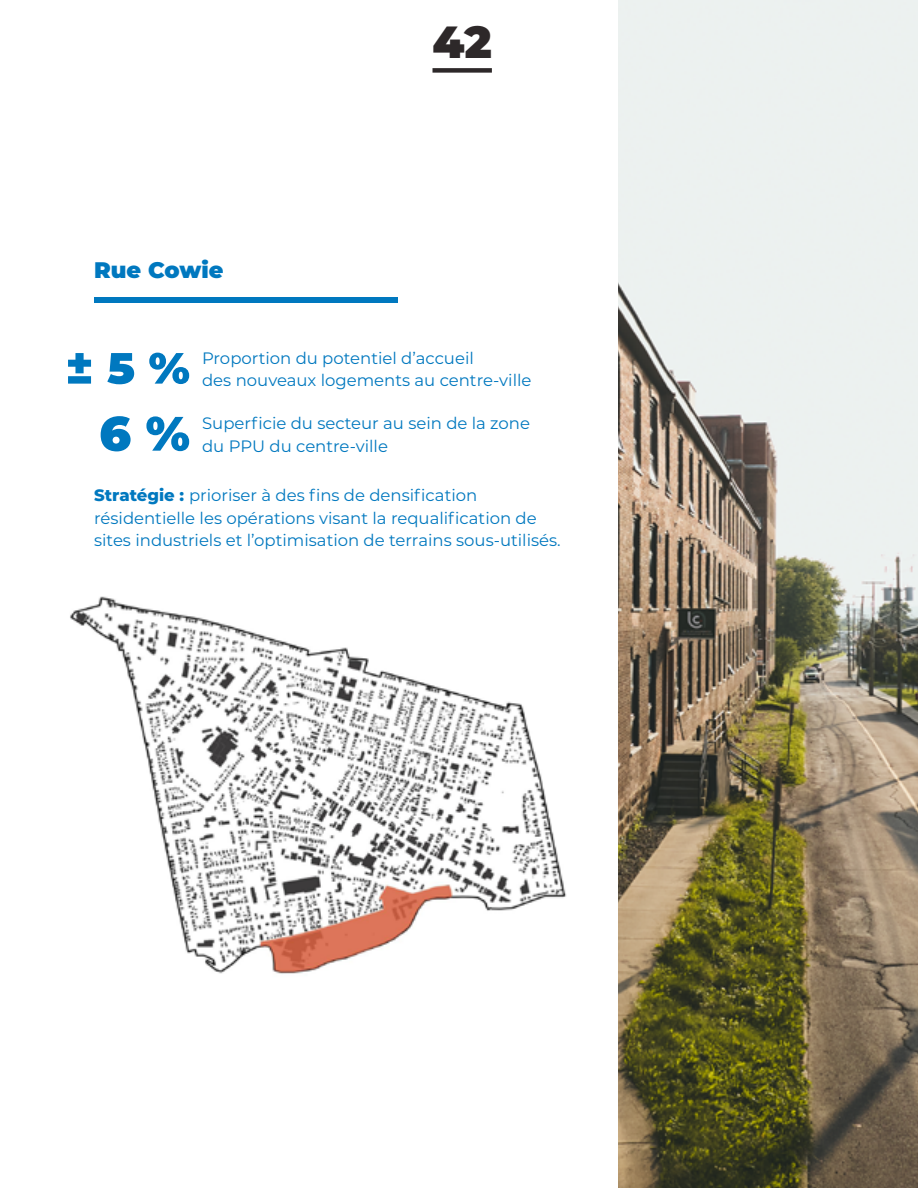
<style>
.page{position:relative;width:918px;height:1188px;background:#fff}
.page>*{position:absolute;margin:0;border:0;box-sizing:border-box;transform-origin:0 0}
.t1{font:900 45px "Montserrat";color:#2d2829}
.t2{font:900 22.5px "Montserrat";color:#0078bf}
.t3{font:16.5px/22.5px "Montserrat";color:#0078bf}
.s1{font-weight:800}
</style>
<div class="page">
<div style="left:433px;top:68px;width:59px;height:5px;background:#2d2829"></div>
<img style="left:70px;top:596px;width:497px;height:378px">
<img style="left:619px;top:0;width:299px;height:1188px">
<svg style="left:101px;top:416px;width:88px;height:35px"></svg>
<svg style="left:68px;top:353px;width:121px;height:31px"></svg>
<div style="left:94px;top:297px;width:303px;height:5px;background:#0078bf"></div>
<p class="t2" style="left:94px;top:253px;width:131px">Rue Cowie</p>
<h1 class="t1" style="left:433px;top:9px;width:61px">42</h1>
<p class="t3" style="left:202px;top:346px;width:331px">Proportion du potentiel d’accueil<br>des nouveaux logements au centre-ville</p>
<p class="t3" style="left:202px;top:411px;width:329px">Superficie du secteur au sein de la zone du PPU du centre-ville</p>
<p class="t3" style="left:94px;top:483px;width:468px"><span class="s1">Stratégie :</span> prioriser à des fins de densification résidentielle les opérations visant la requalification de sites industriels et l’optimisation de terrains sous-utilisés.</p>
</div>
